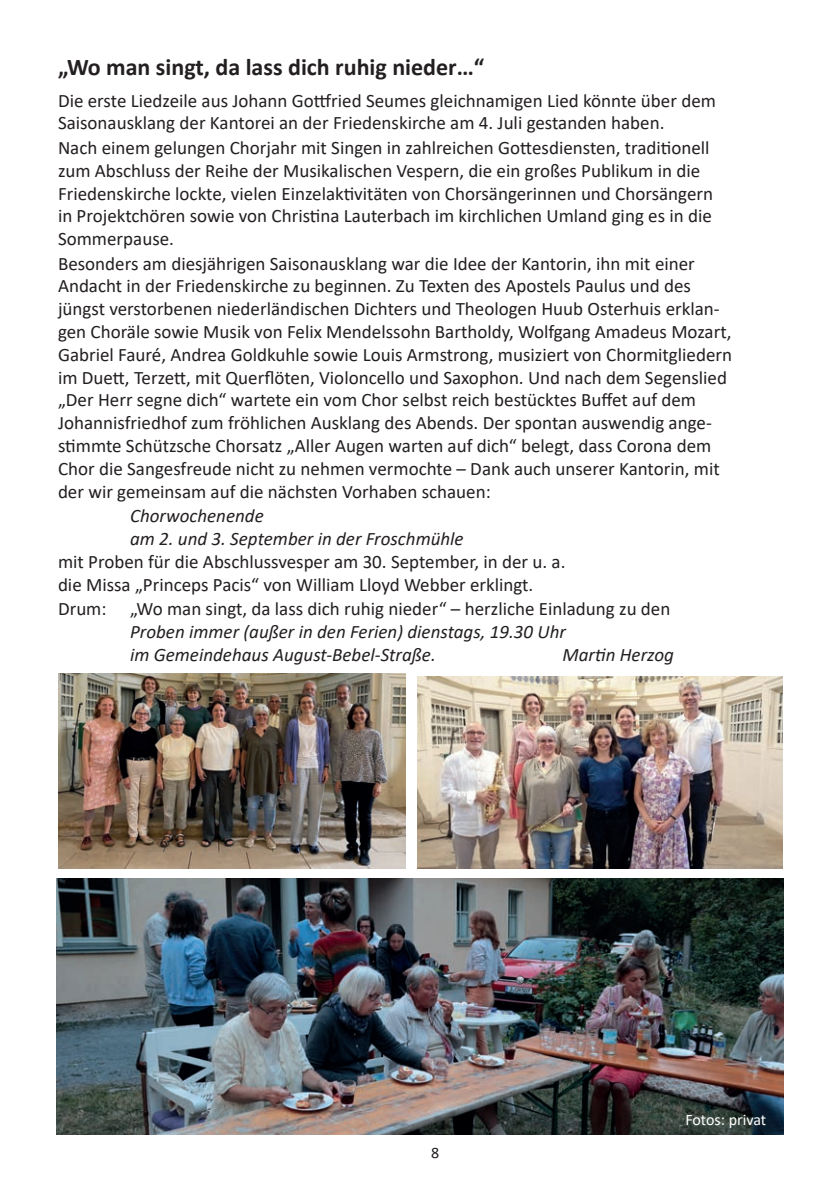
<style>
.page{position:relative;width:840px;height:1191px;background:#fff}
.page>*{position:absolute;margin:0;border:0;box-sizing:border-box;transform-origin:0 0}
.t1{font:700 24px "Calibri";color:#231f20}
.t2{font:19px/23px "Calibri";color:#231f20}
.t3{font:italic 19px/22.8px "Calibri";color:#231f20}
.t4{font:16px "Calibri";color:#fff}
.t5{font:16px "Calibri";color:#231f20}
</style>
<div class="page">
<img style="left:58px;top:674px;width:347px;height:194px">
<img style="left:417px;top:676px;width:365px;height:192px">
<img style="left:57px;top:878px;width:725px;height:256px">
<p class="t1" style="left:58px;top:50px;width:427px">„Wo man singt, da lass dich ruhig nieder…“</p>
<p class="t2" style="left:58px;top:88px;width:675px">Die erste Liedzeile aus Johann Gottfried Seumes gleichnamigen Lied könnte über dem Saisonausklang der Kantorei an der Friedenskirche am 4. Juli gestanden haben.<br>Nach einem gelungen Chorjahr mit Singen in zahlreichen Gottesdiensten, traditionell zum Abschluss der Reihe der Musikalischen Vespern, die ein großes Publikum in die Friedenskirche lockte, vielen Einzelaktivitäten von Chorsängerinnen und Chorsängern in Projektchören sowie von Christina Lauterbach im kirchlichen Umland ging es in die Sommerpause.<br>Besonders am diesjährigen Saisonausklang war die Idee der Kantorin, ihn mit einer Andacht in der Friedenskirche zu beginnen. Zu Texten des Apostels Paulus und des jüngst verstorbenen niederländischen Dichters und Theologen Huub Osterhuis erklan&shy;gen Choräle sowie Musik von Felix Mendelssohn Bartholdy, Wolfgang Amadeus Mozart, Gabriel Fauré, Andrea Goldkuhle sowie Louis Armstrong, musiziert von Chormitgliedern im Duett, Terzett, mit Querflöten, Violoncello und Saxophon. Und nach dem Segenslied „Der Herr segne dich“ wartete ein vom Chor selbst reich bestücktes Buffet auf dem Johannisfriedhof zum fröhlichen Ausklang des Abends. Der spontan auswendig ange&shy;stimmte Schützsche Chorsatz „Aller Augen warten auf dich“ belegt, dass Corona dem Chor die Sangesfreude nicht zu nehmen vermochte – Dank auch unserer Kantorin, mit der wir gemeinsam auf die nächsten Vorhaben schauen:</p>
<p class="t3" style="left:130px;top:504px;width:335px">Chorwochenende<br>am 2. und 3. September in der Froschmühle</p>
<p class="t2" style="left:58px;top:549px;width:613px;line-height:23.6px">mit Proben für die Abschlussvesper am 30. September, in der u. a.<br>die Missa „Princeps Pacis“ von William Lloyd Webber erklingt.<br>Drum: „Wo man singt, da lass dich ruhig nieder“ – herzliche Einladung zu den</p>
<p class="t3" style="left:130px;top:619px;width:437px">Proben immer (außer in den Ferien) dienstags, 19.30 Uhr im Gemeindehaus August-Bebel-Straße.</p>
<p class="t3" style="left:562px;top:642px;width:113px">Martin Herzog</p>
<p class="t5" style="left:431px;top:1141px;width:10px">8</p>
<p class="t4" style="left:685px;top:1108px;width:82px">Fotos: privat</p>
</div>
